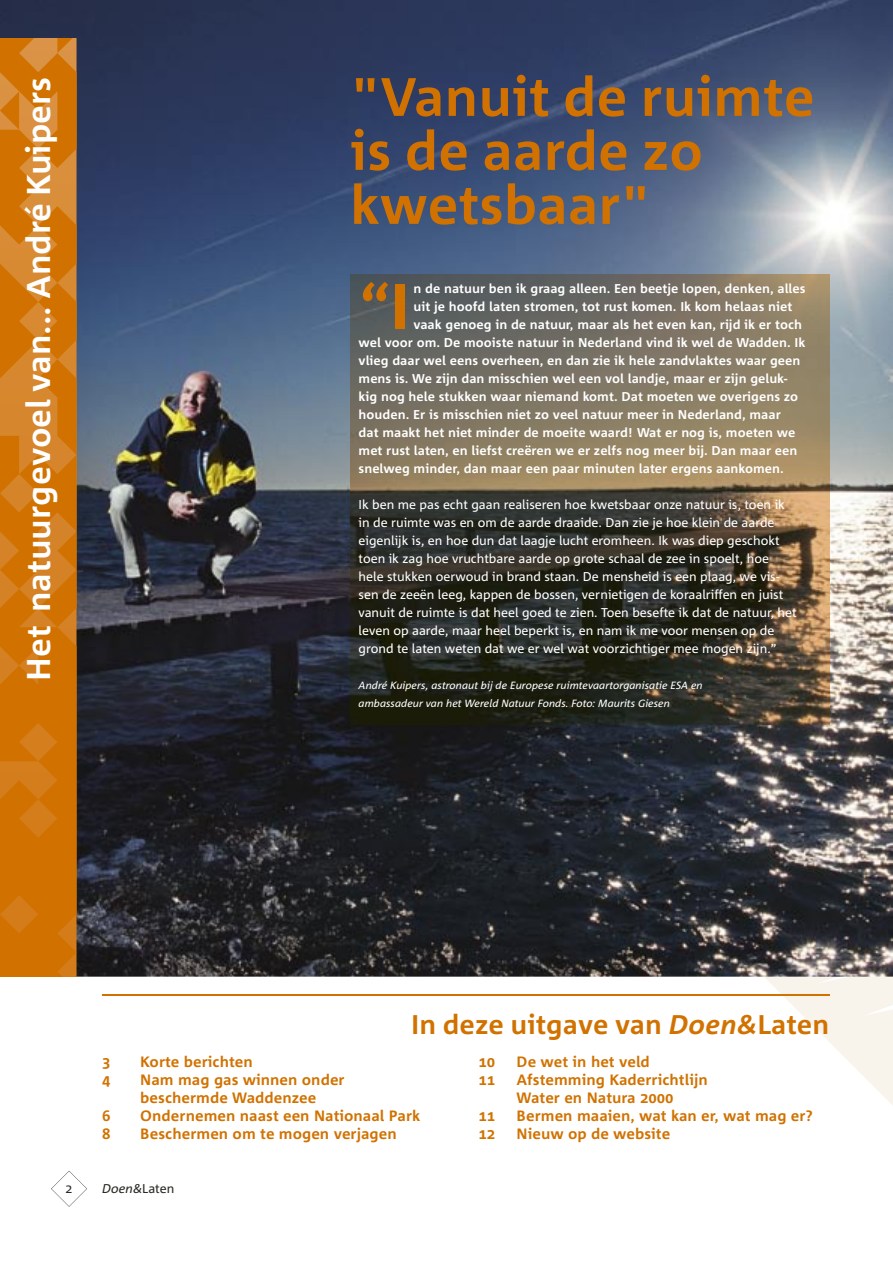
<style>
.page{position:relative;width:893px;height:1263px;background:#fff}
.page>*{position:absolute;margin:0;border:0;box-sizing:border-box;transform-origin:0 0}
.t1{font:64.35px "Agrofont Vet";color:#d17200}
.t2{font:54px/54px "Agrofont Vet";color:#d17200}
.t3{font:33px "Agrofont Vet";color:#fff}
.t4{font:27px "Agrofont Vet";color:#d17200}
.t5{font:15px/18px "Agrofont Vet";color:#d17200}
.t6{font:12.75px "Agrofont Vet";color:#fff}
.t7{font:12.75px/18px "Agrofont Normaal";color:#fff}
.t8{font:12.75px "Agrofont Normaal Cursief";color:#2b2b25}
.t9{font:12.75px "Agrofont Normaal";color:#2b2b25}
.t10{font:10.5px/18px "Agrofont Normaal Cursief";color:#fff}
.s1{font-family:"Agrofont Vet Cursief"}
.s2{font-family:"Agrofont Normaal"}
</style>
<div class="page">
<svg style="left:764px;top:977px;width:129px;height:128px"></svg>
<img style="left:0;top:0;width:893px;height:977px">
<img style="left:350px;top:275px;width:479px;height:450px">
<svg style="left:51px;top:1171px;width:36px;height:36px"></svg>
<svg style="left:0;top:38px;width:77px;height:939px;background:#d27910"></svg>
<hr style="left:102px;top:995px;width:727px;height:1px;background:#d17200">
<h3 class="t3" style="left:21px;top:681px;width:606px;rotate:-90deg">Het natuurgevoel van... André Kuipers</h3>
<h2 class="t2" style="left:350px;top:72px;width:466px">"Vanuit de ruimte is de aarde zo kwetsbaar"</h2>
<h1 class="t1" style="left:359px;top:271px;width:53px">“I</h1>
<p class="t6" style="left:413px;top:281px;width:394px">n de natuur ben ik graag alleen. Een beetje lopen, denken, alles</p>
<p class="t6" style="left:413px;top:299px;width:380px">uit je hoofd laten stromen, tot rust komen. Ik kom helaas niet</p>
<p class="t6" style="left:413px;top:317px;width:390px">vaak genoeg in de natuur, maar als het even kan, rijd ik er toch</p>
<p class="t6" style="left:359px;top:335px;width:448px">wel voor om. De mooiste natuur in Nederland vind ik wel de Wadden. Ik</p>
<p class="t6" style="left:359px;top:353px;width:443px">vlieg daar wel eens overheen, en dan zie ik hele zandvlaktes waar geen</p>
<p class="t6" style="left:359px;top:371px;width:431px">mens is. We zijn dan misschien wel een vol landje, maar er zijn geluk-</p>
<p class="t6" style="left:359px;top:389px;width:441px">kig nog hele stukken waar niemand komt. Dat moeten we overigens zo</p>
<p class="t6" style="left:359px;top:407px;width:424px">houden. Er is misschien niet zo veel natuur meer in Nederland, maar</p>
<p class="t6" style="left:359px;top:425px;width:438px">dat maakt het niet minder de moeite waard! Wat er nog is, moeten we</p>
<p class="t6" style="left:359px;top:443px;width:440px">met rust laten, en liefst creëren we er zelfs nog meer bij. Dan maar een</p>
<p class="t6" style="left:359px;top:461px;width:427px">snelweg minder, dan maar een paar minuten later ergens aankomen.</p>
<p class="t7" style="left:359px;top:496px;width:440px">Ik ben me pas echt gaan realiseren hoe kwetsbaar onze natuur is, toen ik in de ruimte was en om de aarde draaide. Dan zie je hoe klein de aarde eigenlijk is, en hoe dun dat laagje lucht eromheen. Ik was diep geschokt toen ik zag hoe vruchtbare aarde op grote schaal de zee in spoelt, hoe hele stukken oerwoud in brand staan. De mensheid is een plaag, we vis&shy;sen de zeeën leeg, kappen de bossen, vernietigen de koraalriffen en juist vanuit de ruimte is dat heel goed te zien. Toen besefte ik dat de natuur, het leven op aarde, maar heel beperkt is, en nam ik me voor mensen op de grond te laten weten dat we er wel wat voorzichtiger mee mogen zijn.”</p>
<p class="t10" style="left:359px;top:676px;width:346px">André Kuipers, astronaut bij de Europese ruimtevaartorganisatie ESA en ambassadeur van het Wereld Natuur Fonds. Foto: Maurits Giesen</p>
<h3 class="t4" style="left:411px;top:1010px;width:420px">In deze uitgave van <span class="s1">Doen&amp;</span>Laten</h3>
<p class="t5" style="left:102px;top:1053px;width:10px">3</p>
<p class="t5" style="left:140px;top:1053px;width:114px">Korte berichten</p>
<p class="t5" style="left:102px;top:1071px;width:10px">4</p>
<p class="t5" style="left:140px;top:1071px;width:206px">Nam mag gas winnen onder beschermde Waddenzee</p>
<p class="t5" style="left:102px;top:1107px;width:10px">6</p>
<p class="t5" style="left:140px;top:1107px;width:282px">Ondernemen naast een Nationaal Park</p>
<p class="t5" style="left:102px;top:1125px;width:10px">8</p>
<p class="t5" style="left:140px;top:1125px;width:258px">Beschermen om te mogen verjagen</p>
<p class="t9" style="left:66px;top:1181px;width:8px">2</p>
<p class="t8" style="left:102px;top:1181px;width:74px">Doen&amp;<span class="s2">Laten</span></p>
<p class="t5" style="left:478px;top:1053px;width:18px">10</p>
<p class="t5" style="left:517px;top:1053px;width:135px">De wet in het veld</p>
<p class="t5" style="left:478px;top:1071px;width:18px">11</p>
<p class="t5" style="left:517px;top:1071px;width:193px">Afstemming Kaderrichtlijn<br>Water en Natura 2000</p>
<p class="t5" style="left:478px;top:1107px;width:18px">11</p>
<p class="t5" style="left:517px;top:1107px;width:298px">Bermen maaien, wat kan er, wat mag er?</p>
<p class="t5" style="left:478px;top:1125px;width:18px">12</p>
<p class="t5" style="left:517px;top:1125px;width:155px">Nieuw op de website</p>
</div>
